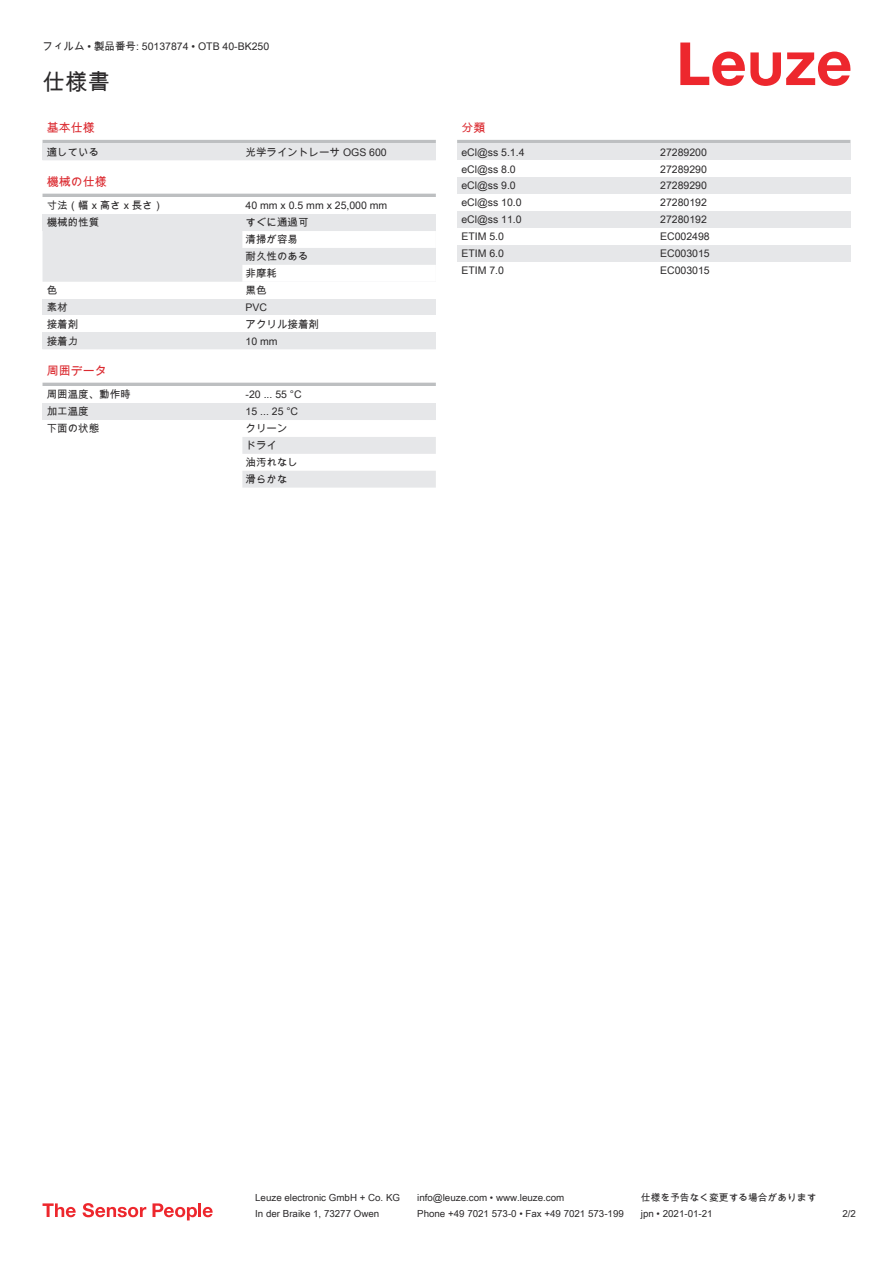
<style>
.page{position:relative;width:893px;height:1263px;background:#fff}
.page>*{position:absolute;margin:0;border:0;box-sizing:border-box;transform-origin:0 0}
.t1{font:22.5px "Arial Unicode MS";color:#2b292a}
.t2{font:12px "Arial Unicode MS";color:#db2a30}
.t3{font:10.5px/17px "Arial Unicode MS";color:#2b292a}
.t4{font:9.75px "Arial Unicode MS";color:#2b292a}
</style>
<div class="page">
<svg style="left:680px;top:43px;width:170px;height:43px"></svg>
<div style="left:43px;top:231px;width:199px;height:51px;background:#e6e7e9"></div>
<hr style="left:43px;top:140px;width:393px;height:3px;background:#bdbfc1">
<div style="left:43px;top:143px;width:199px;height:17px;background:#e6e7e9"></div>
<div style="left:242px;top:143px;width:194px;height:17px;background:#e6e7e9"></div>
<hr style="left:43px;top:194px;width:393px;height:3px;background:#bdbfc1">
<div style="left:43px;top:214px;width:199px;height:17px;background:#e6e7e9"></div>
<svg style="left:242px;top:214px;width:194px;height:68px"></svg>
<div style="left:43px;top:299px;width:199px;height:16px;background:#e6e7e9"></div>
<div style="left:242px;top:299px;width:194px;height:16px;background:#e6e7e9"></div>
<div style="left:43px;top:332px;width:199px;height:17px;background:#e6e7e9"></div>
<div style="left:242px;top:332px;width:194px;height:17px;background:#e6e7e9"></div>
<hr style="left:43px;top:383px;width:393px;height:3px;background:#bdbfc1">
<div style="left:43px;top:403px;width:199px;height:17px;background:#e6e7e9"></div>
<div style="left:242px;top:403px;width:194px;height:17px;background:#e6e7e9"></div>
<svg style="left:242px;top:437px;width:194px;height:51px"></svg>
<hr style="left:457px;top:140px;width:393px;height:3px;background:#bdbfc1">
<div style="left:457px;top:143px;width:200px;height:17px;background:#e6e7e9"></div>
<div style="left:657px;top:143px;width:193px;height:17px;background:#e6e7e9"></div>
<div style="left:457px;top:177px;width:200px;height:17px;background:#e6e7e9"></div>
<div style="left:657px;top:177px;width:193px;height:17px;background:#e6e7e9"></div>
<div style="left:457px;top:211px;width:200px;height:17px;background:#e6e7e9"></div>
<div style="left:657px;top:211px;width:193px;height:17px;background:#e6e7e9"></div>
<div style="left:457px;top:245px;width:200px;height:17px;background:#e6e7e9"></div>
<div style="left:657px;top:245px;width:193px;height:17px;background:#e6e7e9"></div>
<svg style="left:43px;top:1203px;width:33px;height:14px"></svg>
<svg style="left:83px;top:1203px;width:63px;height:14px"></svg>
<svg style="left:153px;top:1203px;width:44px;height:17px"></svg>
<hr style="left:198px;top:1203px;width:3px;height:14px;background:#ed272d">
<svg style="left:203px;top:1207px;width:10px;height:10px"></svg>
<p class="t3" style="left:43px;top:38px;width:228px">フィルム • 製品番号: 50137874 • OTB 40-BK250</p>
<h1 class="t1" style="left:43px;top:66px;width:69px">仕様書</h1>
<p class="t2" style="left:47px;top:119px;width:49px">基本仕様</p>
<p class="t3" style="left:47px;top:143px;width:54px">適している</p>
<p class="t3" style="left:246px;top:143px;width:143px">光学ライントレーサ OGS 600</p>
<p class="t2" style="left:47px;top:173px;width:61px">機械の仕様</p>
<p class="t3" style="left:47px;top:197px;width:118px">寸法（幅 x 高さ x 長さ）</p>
<p class="t3" style="left:246px;top:197px;width:143px">40 mm x 0.5 mm x 25,000 mm</p>
<p class="t3" style="left:47px;top:214px;width:54px">機械的性質</p>
<p class="t3" style="left:246px;top:214px;width:64px">すぐに通過可清掃が容易耐久性のある非摩耗</p>
<p class="t3" style="left:47px;top:281px;width:12px">色</p>
<p class="t3" style="left:246px;top:281px;width:22px">黒色</p>
<p class="t3" style="left:47px;top:298px;width:22px">素材</p>
<p class="t3" style="left:246px;top:298px;width:23px">PVC</p>
<p class="t3" style="left:47px;top:315px;width:33px">接着剤</p>
<p class="t3" style="left:246px;top:315px;width:75px">アクリル接着剤</p>
<p class="t3" style="left:47px;top:332px;width:33px">接着力</p>
<p class="t3" style="left:246px;top:332px;width:34px">10 mm</p>
<p class="t2" style="left:47px;top:362px;width:61px">周囲データ</p>
<p class="t3" style="left:47px;top:386px;width:85px">周囲温度、動作時</p>
<p class="t3" style="left:246px;top:386px;width:58px">-20 ... 55 °C</p>
<p class="t3" style="left:47px;top:403px;width:43px">加工温度</p>
<p class="t3" style="left:246px;top:403px;width:54px">15 ... 25 °C</p>
<p class="t3" style="left:47px;top:420px;width:54px">下面の状態</p>
<p class="t3" style="left:246px;top:420px;width:54px">クリーンドライ<br>油汚れなし滑らかな</p>
<p class="t2" style="left:461px;top:119px;width:25px">分類</p>
<p class="t3" style="left:461px;top:143px;width:65px">eCl@ss 5.1.4</p>
<p class="t3" style="left:660px;top:143px;width:48px">27289200</p>
<p class="t3" style="left:461px;top:160px;width:56px">eCl@ss 8.0</p>
<p class="t3" style="left:660px;top:160px;width:48px">27289290</p>
<p class="t3" style="left:461px;top:177px;width:56px">eCl@ss 9.0</p>
<p class="t3" style="left:660px;top:177px;width:48px">27289290</p>
<p class="t3" style="left:461px;top:194px;width:62px">eCl@ss 10.0</p>
<p class="t3" style="left:660px;top:194px;width:48px">27280192</p>
<p class="t3" style="left:461px;top:211px;width:62px">eCl@ss 11.0</p>
<p class="t3" style="left:660px;top:211px;width:48px">27280192</p>
<p class="t3" style="left:461px;top:228px;width:44px">ETIM 5.0</p>
<p class="t3" style="left:660px;top:228px;width:51px">EC002498</p>
<p class="t3" style="left:461px;top:245px;width:44px">ETIM 6.0</p>
<p class="t3" style="left:660px;top:245px;width:51px">EC003015</p>
<p class="t3" style="left:461px;top:262px;width:44px">ETIM 7.0</p>
<p class="t3" style="left:660px;top:262px;width:51px">EC003015</p>
<p class="t4" style="left:255px;top:1191px;width:146px">Leuze electronic GmbH + Co. KG</p>
<p class="t4" style="left:417px;top:1191px;width:149px">info@leuze.com • www.leuze.com</p>
<p class="t4" style="left:641px;top:1191px;width:177px">仕様を予告なく変更する場合があります</p>
<p class="t4" style="left:255px;top:1206px;width:126px">In der Braike 1, 73277 Owen</p>
<p class="t4" style="left:417px;top:1206px;width:208px">Phone +49 7021 573-0 • Fax +49 7021 573-199</p>
<p class="t4" style="left:641px;top:1206px;width:73px">jpn • 2021-01-21</p>
<p class="t4" style="left:842px;top:1206px;width:15px">2 /2</p>
</div>
